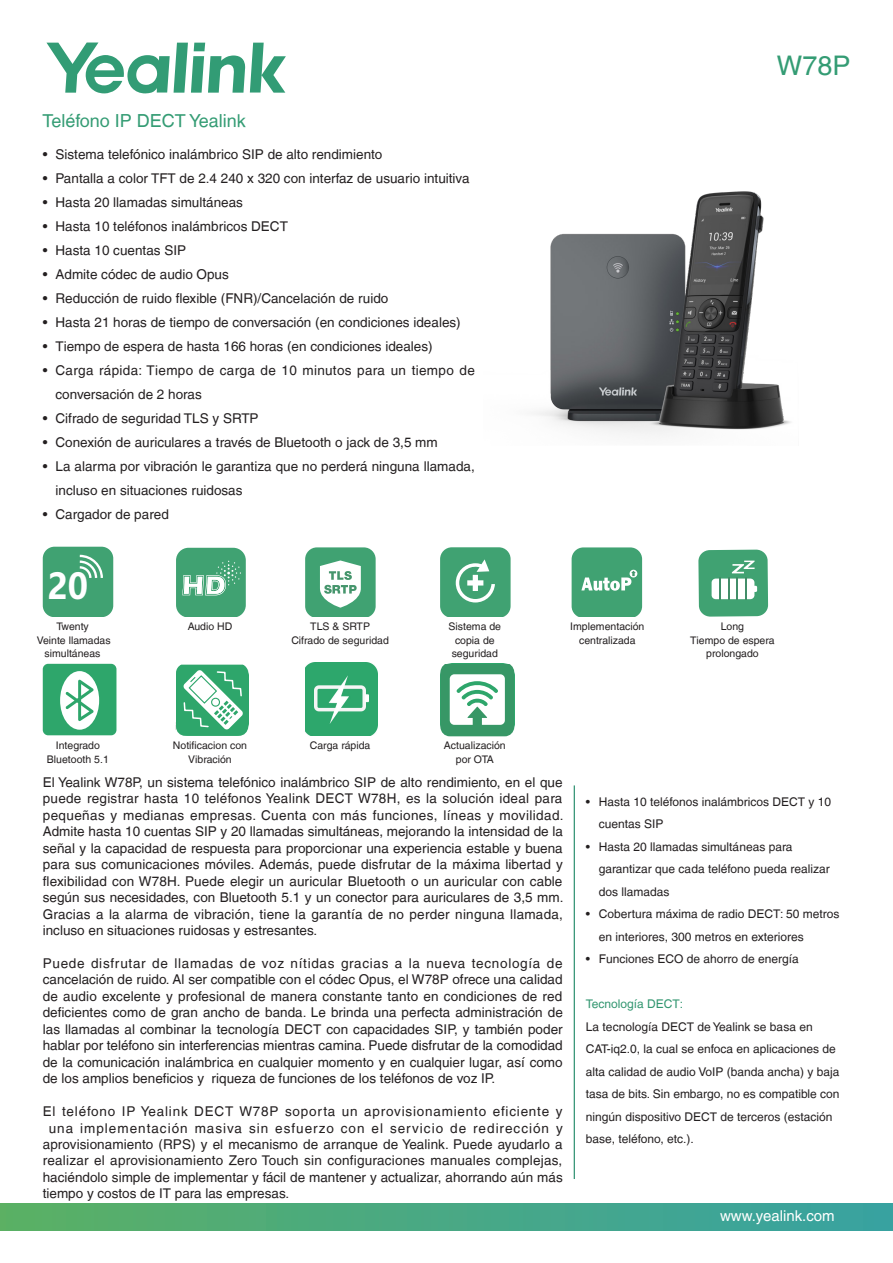
<style>
.page{position:relative;width:893px;height:1263px;background:#fff}
.page>*{position:absolute;margin:0;border:0;box-sizing:border-box;transform-origin:0 0}
.机型名{font:27px "Helvetica LT";color:#349c74}
.h-机型介绍{font:18px "Helvetica LT";color:#349c74}
.t1{font:15px "Helvetica LT";color:#fff}
.p-key_feature{font:13.5px/16.5px "Helvetica LT";color:#231f20;text-align:justify}
.p-key_feature-2{font:13.5px/24px "Helvetica LT";letter-spacing:.025em;color:#231f20}
.p-key_feature-3{font:13.5px "Helvetica LT";letter-spacing:.06em;color:#231f20}
.p-key_feature-4{font:13.5px "Helvetica LT";letter-spacing:.075em;color:#231f20}
.机型介绍{font:12px/22.5px "Helvetica LT";color:#231f20}
.机型介绍-2{font:12px "Helvetica LT";color:#329670}
.p-图标{font:10.5px/13.6px "Helvetica LT";color:#231f20;text-align:center}
</style>
<div class="page">
<svg style="left:46px;top:43px;width:240px;height:50px"></svg>
<div style="left:0;top:1203px;width:893px;height:27px;background:linear-gradient(to right,#5ab065,#38a2a2)"></div>
<hr style="left:574px;top:785px;width:1px;height:394px;background:#007852">
<svg style="left:176px;top:548px;width:70px;height:69px;background:#5baf86"></svg>
<div style="left:43px;top:547px;width:70px;height:70px;background:#40a272;border-radius:12px"></div>
<svg style="left:305px;top:547px;width:71px;height:70px"></svg>
<svg style="left:440px;top:547px;width:71px;height:70px;background:#5aae85"></svg>
<svg style="left:572px;top:547px;width:70px;height:70px;background:#54ab80"></svg>
<img style="left:534px;top:191px;width:257px;height:245px">
<svg style="left:698px;top:550px;width:70px;height:67px"></svg>
<div style="left:43px;top:664px;width:73px;height:71px;background:#2ea66b;border-radius:5px"></div>
<svg style="left:60px;top:671px;width:39px;height:59px"></svg>
<svg style="left:441px;top:664px;width:73px;height:72px"></svg>
<img style="left:305px;top:663px;width:73px;height:73px">
<svg style="left:176px;top:665px;width:72px;height:71px"></svg>
<svg style="left:79px;top:554px;width:24px;height:24px"></svg>
<p class="h-机型介绍" style="left:43px;top:110px;width:205px">Teléfono IP DECT Yealink</p>
<p class="p-key_feature" style="left:43px;top:146px;width:341px">• Sistema telefónico inalámbrico SIP de alto rendimiento</p>
<p class="p-key_feature" style="left:43px;top:170px;width:428px">• Pantalla a color TFT de 2.4 240 x 320 con interfaz de usuario intuitiva</p>
<p class="p-key_feature" style="left:43px;top:194px;width:202px">• Hasta 20 llamadas simultáneas</p>
<p class="p-key_feature" style="left:43px;top:218px;width:247px">• Hasta 10 teléfonos inalámbricos DECT</p>
<p class="p-key_feature" style="left:43px;top:242px;width:145px">• Hasta 10 cuentas SIP</p>
<p class="p-key_feature" style="left:43px;top:266px;width:188px">• Admite códec de audio Opus</p>
<p class="p-key_feature" style="left:43px;top:290px;width:347px">• Reducción de ruido flexible (FNR)/Cancelación de ruido</p>
<p class="p-key_feature" style="left:43px;top:314px;width:419px">• Hasta 21 horas de tiempo de conversación (en condiciones ideales)</p>
<p class="p-key_feature" style="left:43px;top:338px;width:391px">• Tiempo de espera de hasta 166 horas (en condiciones ideales)</p>
<p class="p-key_feature-2" style="left:56px;top:358px;width:421px;text-indent:-13px">• Carga rápida: Tiempo de carga de 10 minutos para un tiempo de conversación de 2 horas</p>
<p class="p-key_feature" style="left:43px;top:410px;width:217px">• Cifrado de seguridad TLS y SRTP</p>
<p class="p-key_feature" style="left:43px;top:434px;width:396px">• Conexión de auriculares a través de Bluetooth o jack de 3,5 mm</p>
<p class="p-key_feature" style="left:56px;top:454px;width:421px;line-height:24px;text-indent:-13px">• La alarma por vibración le garantiza que no perderá ninguna llamada, incluso en situaciones ruidosas</p>
<p class="p-key_feature" style="left:43px;top:506px;width:128px">• Cargador de pared</p>
<p class="p-图标" style="left:56px;top:619px;width:34px">Twenty</p>
<p class="p-图标" style="left:37px;top:633px;width:75px">Veinte llamadas simultáneas</p>
<p class="p-图标" style="left:56px;top:739px;width:46px">Integrado</p>
<p class="p-图标" style="left:47px;top:752px;width:63px">Bluetooth 5.1</p>
<p class="p-图标" style="left:188px;top:619px;width:46px">Audio HD</p>
<p class="p-图标" style="left:310px;top:619px;width:61px">TLS &amp; SRTP</p>
<p class="p-图标" style="left:291px;top:633px;width:99px">Cifrado de seguridad</p>
<p class="p-图标" style="left:449px;top:619px;width:54px">Sistema de copia de seguridad</p>
<p class="p-图标" style="left:570px;top:619px;width:76px">Implementación centralizada</p>
<p class="p-图标" style="left:173px;top:739px;width:76px">Notificacion con<br>Vibración</p>
<p class="p-图标" style="left:310px;top:739px;width:62px">Carga rápida</p>
<p class="p-图标" style="left:444px;top:739px;width:63px">Actualización por OTA</p>
<p class="机型名" style="left:777px;top:50px;width:75px">W78P</p>
<p class="p-图标" style="left:721px;top:619px;width:25px">Long</p>
<p class="p-图标" style="left:690px;top:633px;width:86px">Tiempo de espera prolongado</p>
<p class="p-key_feature" style="left:43px;top:774px;width:522px">El Yealink W78P, un sistema telefónico inalámbrico SIP de alto rendimiento, en el que puede registrar hasta 10 teléfonos Yealink DECT W78H, es la solución ideal para pequeñas y medianas empresas. Cuenta con más funciones, líneas y movilidad.<br>Admite hasta 10 cuentas SIP y 20 llamadas simultáneas, mejorando la intensidad de la señal y la capacidad de respuesta para proporcionar una experiencia estable y buena para sus comunicaciones móviles. Además, puede disfrutar de la máxima libertad y flexibilidad con W78H. Puede elegir un auricular Bluetooth o un auricular con cable según sus necesidades, con Bluetooth 5.1 y un conector para auriculares de 3,5 mm.<br>Gracias a la alarma de vibración, tiene la garantía de no perder ninguna llamada, incluso en situaciones ruidosas y estresantes.</p>
<p class="p-key_feature" style="left:43px;top:955px;width:522px">Puede disfrutar de llamadas de voz nítidas gracias a la nueva tecnología de cancelación de ruido. Al ser compatible con el códec Opus, el W78P ofrece una calidad de audio excelente y profesional de manera constante tanto en condiciones de red deficientes como de gran ancho de banda. Le brinda una perfecta administración de las llamadas al combinar la tecnología DECT con capacidades SIP, y también poder hablar por teléfono sin interferencias mientras camina. Puede disfrutar de la comodidad de la comunicación inalámbrica en cualquier momento y en cualquier lugar, así como de los amplios beneficios y riqueza de funciones de los teléfonos de voz IP.</p>
<p class="p-key_feature-3" style="left:43px;top:1103px;width:521px">El teléfono IP Yealink DECT W78P soporta un aprovisionamiento eficiente y</p>
<p class="p-key_feature-4" style="left:49px;top:1120px;width:516px">una implementación masiva sin esfuerzo con el servicio de redirección y</p>
<p class="p-key_feature" style="left:43px;top:1136px;width:521px">aprovisionamiento (RPS) y el mecanismo de arranque de Yealink. Puede ayudarlo a</p>
<p class="p-key_feature" style="left:43px;top:1152px;width:521px">realizar el aprovisionamiento Zero Touch sin configuraciones manuales complejas,</p>
<p class="p-key_feature" style="left:43px;top:1169px;width:521px">haciéndolo simple de implementar y fácil de mantener y actualizar, ahorrando aún más</p>
<p class="p-key_feature" style="left:43px;top:1185px;width:248px">tiempo y costos de IT para las empresas.</p>
<p class="机型介绍" style="left:599px;top:790px;width:234px;text-indent:-13px">• Hasta 10 teléfonos inalámbricos DECT y 10 cuentas SIP</p>
<p class="机型介绍" style="left:599px;top:835px;width:232px;text-indent:-13px">• Hasta 20 llamadas simultáneas para garantizar que cada teléfono pueda realizar dos llamadas</p>
<p class="机型介绍" style="left:599px;top:902px;width:242px;text-indent:-13px">• Cobertura máxima de radio DECT: 50 metros en interiores, 300 metros en exteriores</p>
<p class="机型介绍" style="left:586px;top:947px;width:214px">• Funciones ECO de ahorro de energía</p>
<p class="机型介绍-2" style="left:586px;top:997px;width:99px">Tecnología DECT:</p>
<p class="机型介绍" style="left:586px;top:1015px;width:255px">La tecnología DECT de Yealink se basa en CAT-iq2.0, la cual se enfoca en aplicaciones de alta calidad de audio VoIP (banda ancha) y baja tasa de bits. Sin embargo, no es compatible con ningún dispositivo DECT de terceros (estación base, teléfono, etc.).</p>
<p class="t1" style="left:720px;top:1207px;width:116px">www.yealink.com</p>
</div>
